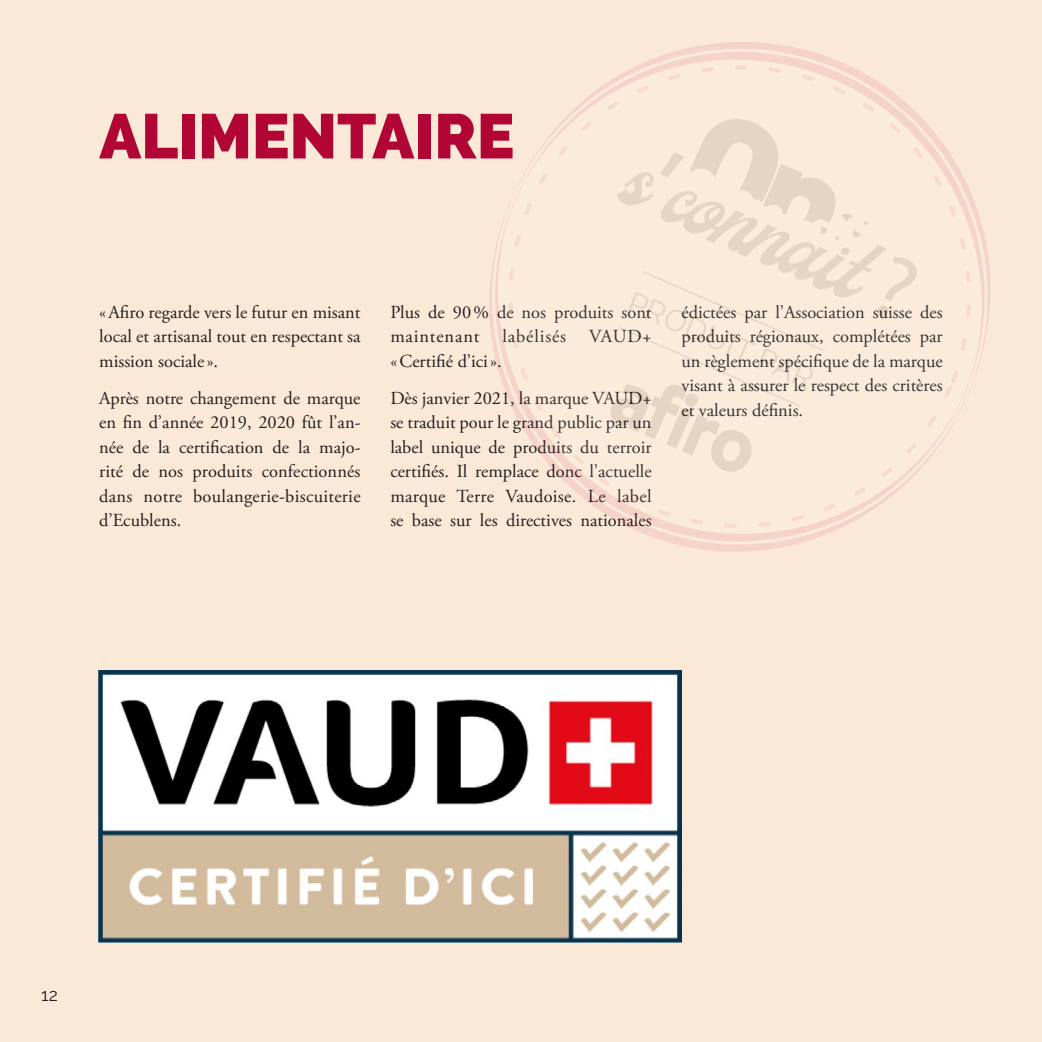
<style>
.page{position:relative;width:1042px;height:1042px;background:#fae9d7}
.page>*{position:absolute;margin:0;border:0;box-sizing:border-box;transform-origin:0 0}
.t1{font:900 63px "Raleway";color:#b10535}
.t2{font:30.62px "Raleway";color:#3a2111}
.t3{font:18.38px/24.5px "Adobe Garamond Pro";color:#231f20;text-align:justify}
.t4{font:18.38px "Adobe Garamond Pro";letter-spacing:.045em;color:#231f20}
.t5{font:17.5px "Raleway";color:#231f20}
</style>
<div class="page">
<img style="left:99px;top:671px;width:582px;height:272px">
<svg style="left:489px;top:42px;width:501px;height:510px"></svg>
<svg style="left:609px;top:118px;width:309px;height:357px"></svg>
<h1 class="t1" style="left:99px;top:100px;width:417px">ALIMENTAIRE</h1>
<p class="t3" style="left:99px;top:300px;width:263px">«Afiro regarde vers le futur en misant local et artisanal tout en respectant sa mission sociale».</p>
<p class="t3" style="left:99px;top:386px;width:263px">Après notre changement de marque en fin d’année 2019, 2020 fût l’an&shy;née de la certification de la majo&shy;rité de nos produits confectionnés dans notre boulangerie-biscuiterie d’Ecublens.</p>
<h2 class="t2" style="left:635px;top:285px;width:201px;rotate:23deg">PRODUIT PAR</h2>
<p class="t3" style="left:681px;top:300px;width:263px">édictées par l’Association suisse des produits régionaux, complétées par un règlement spécifique de la marque visant à assurer le respect des critères et valeurs définis.</p>
<p class="t3" style="left:390px;top:300px;width:263px">Plus de 90% de nos produits sont maintenant</p>
<p class="t4" style="left:502px;top:325px;width:151px">labélisés VAUD+</p>
<p class="t3" style="left:390px;top:343px;width:263px;line-height:36.8px">«Certifié d’ici».<br>Dès janvier 2021, la marque VAUD+</p>
<p class="t3" style="left:390px;top:411px;width:263px">se traduit pour le grand public par un label unique de produits du terroir certifiés. Il remplace donc l’actuelle marque Terre Vaudoise. Le label se base sur les directives nationales</p>
<p class="t5" style="left:41px;top:984px;width:18px">12</p>
</div>
